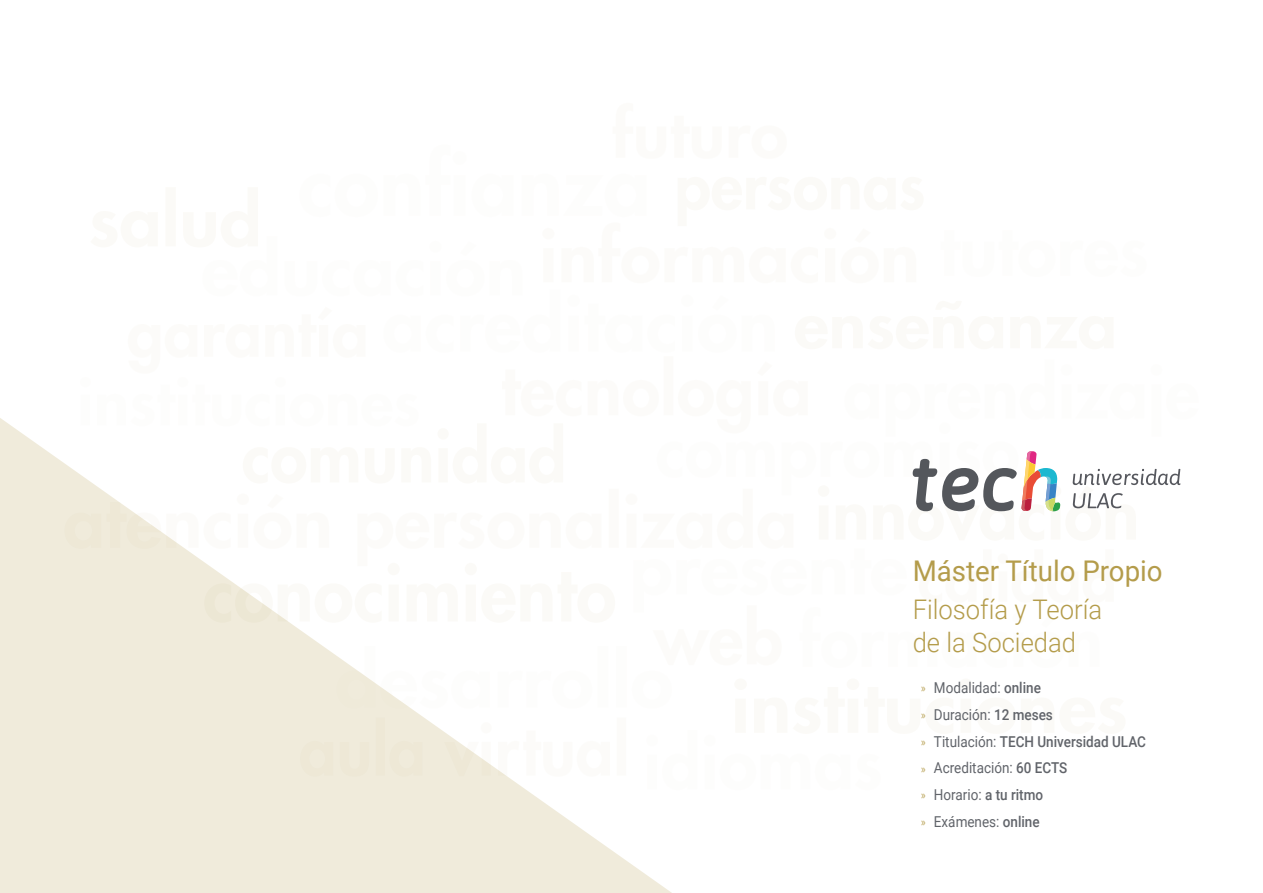
<style>
.page{position:relative;width:1263px;height:893px;background:#fff}
.page>*{position:absolute;margin:0;border:0;box-sizing:border-box;transform-origin:0 0}
.t1{font:28.5px "Roboto";color:#b49c4b}
.t2{font:300 27px/33px "Roboto";color:#b49c4b;scale:.95 1}
.t3{font:15px/26.7px "Roboto";color:#61646a;scale:.9 1}
.s1{font-family:"Myriad Pro";font-size:12px;color:#b49c4b}
.s2{font-weight:500}
</style>
<div class="page">
<svg style="left:0;top:418px;width:672px;height:475px;background:#f1ecde"></svg>
<svg style="left:64px;top:418px;width:1117px;height:372px"></svg>
<h1 class="t1" style="left:913px;top:551px;width:251px">Máster Título Propio</h1>
<h2 class="t2" style="left:913px;top:592px;width:201px">Filosofía y Teoría de la Sociedad</h2>
<p class="t3" style="left:921px;top:674px;width:251px"><span class="s1">»</span> Modalidad: <span class="s2">online<br></span><span class="s1">»</span> Duración: <span class="s2">12 meses<br></span><span class="s1">»</span> Titulación: <span class="s2">TECH Universidad ULAC </span><span class="s1">»</span> Acreditación: <span class="s2">60 ECTS<br></span><span class="s1">»</span> Horario: <span class="s2">a tu ritmo<br></span><span class="s1">»</span> Exámenes: <span class="s2">online</span></p>
</div>
